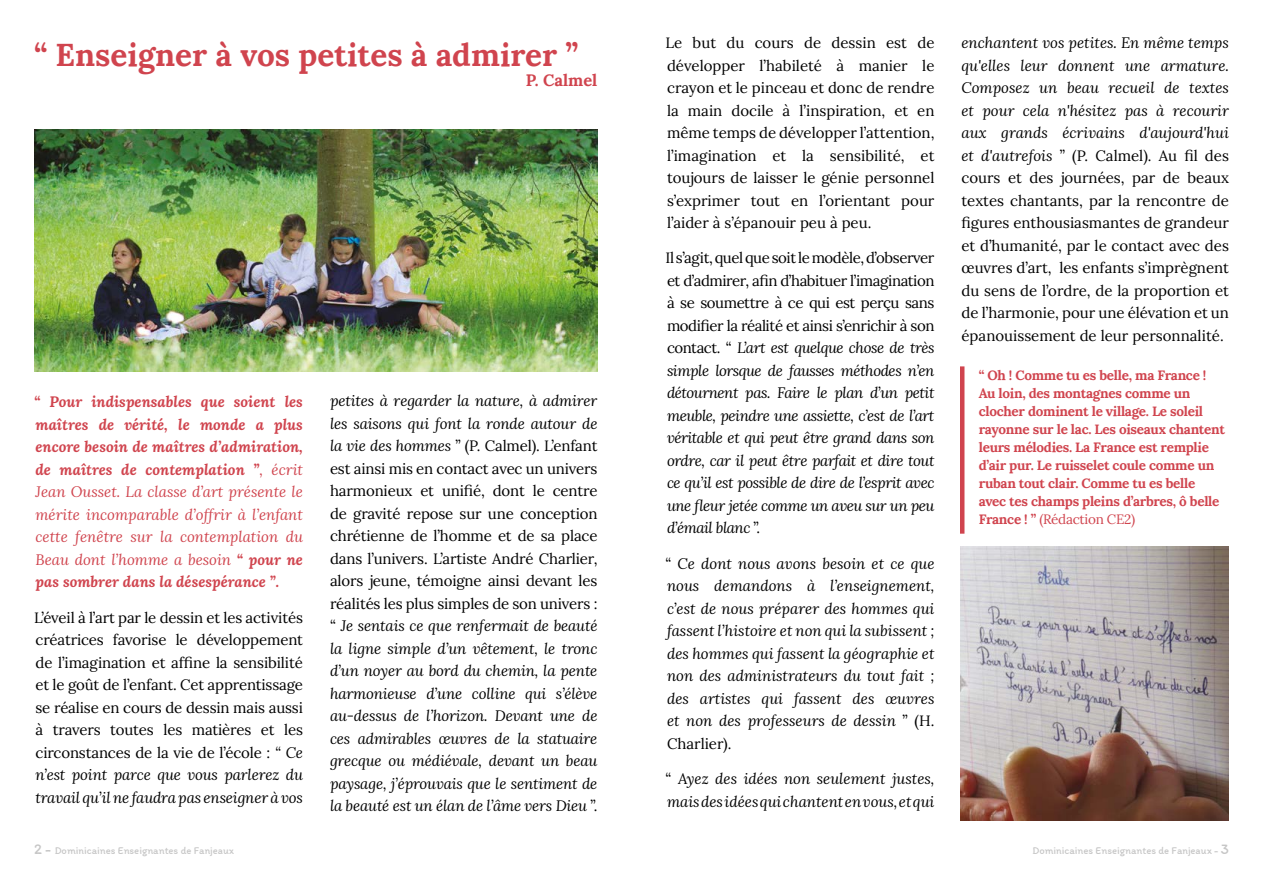
<style>
.page{position:relative;width:1263px;height:893px;background:#fff}
.page>*{position:absolute;margin:0;border:0;box-sizing:border-box;transform-origin:0 0}
.t1{font:700 31.5px "Lora";color:#d0444e}
.t2{font:700 16.5px "Lora";color:#d0444e}
.t3{font:italic 15px/22.5px "Lora";color:#000;text-align:justify}
.t4{font:15px/22.5px "Lora";color:#000;text-align:justify}
.t5{font:italic 700 15px/22.5px "Lora";color:#d0444e;text-align:justify}
.t6{font:700 13.5px/18px "Lora";letter-spacing:-.02em;color:#d0444e}
.t7{font:10.5px "Itim";color:#c6c6c6}
.s1{font-weight:400}
.s2{font-style:italic}
.s3{font-style:normal}
.s4{font-size:15px}
</style>
<div class="page">
<img style="left:34px;top:130px;width:563px;height:241px">
<img style="left:960px;top:546px;width:269px;height:275px">
<hr style="left:960px;top:366px;width:4px;height:168px;background:#d0444e">
<h1 class="t1" style="left:34px;top:28px;width:546px">“ Enseigner à vos petites à admirer ”</h1>
<p class="t2" style="left:526px;top:66px;width:73px">P. Calmel</p>
<p class="t5" style="left:34px;top:390px;width:270px">“ Pour indispensables que soient les maîtres de vérité, le monde a plus encore besoin de maîtres d’admiration, de maîtres de contemplation ”<span class="s1">, écrit Jean Ousset. La classe d’art présente le mérite incomparable d’offrir à l’enfant cette fenêtre sur la contemplation du Beau dont l’homme a besoin</span> “ pour ne pas sombrer dans la désespérance ”.</p>
<p class="t4" style="left:34px;top:605px;width:270px">L’éveil à l’art par le dessin et les activités créatrices favorise le développement de l’imagination et affine la sensibilité et le goût de l’enfant. Cet apprentissage se réalise en cours de dessin mais aussi à travers toutes les matières et les circonstances de la vie de l’école : <span class="s2">“ Ce n’est point parce que vous parlerez du travail qu’il ne faudra pas enseigner à vos</span></p>
<p class="t3" style="left:330px;top:389px;width:269px">petites à regarder la nature, à admirer les saisons qui font la ronde autour de la vie des hommes <span class="s3">” (P. Calmel). L’enfant est ainsi mis en contact avec un univers harmonieux et unifié, dont le centre de gravité repose sur une conception chrétienne de l’homme et de sa place dans l’univers. L’artiste André Charlier, alors jeune, témoigne ainsi devant les réalités les plus simples de son univers : “</span> Je sentais ce que renfermait de beauté la ligne simple d’un vêtement, le tronc d’un noyer au bord du chemin, la pente harmonieuse d’une colline qui s’élève au-dessus de l’horizon. Devant une de ces admirables œuvres de la statuaire grecque ou médiévale, devant un beau paysage, j’éprouvais que le sentiment de la beauté est un élan de l’âme vers Dieu <span class="s3">”.</span></p>
<p class="t4" style="left:665px;top:31px;width:270px">Le but du cours de dessin est de développer l’habileté à manier le crayon et le pinceau et donc de rendre la main docile à l’inspiration, et en même temps de développer l’attention, l’imagination et la sensibilité, et toujours de laisser le génie personnel s’exprimer tout en l’orientant pour l’aider à s’épanouir peu à peu.</p>
<p class="t3" style="left:665px;top:247px;width:270px"><span class="s3">Il s’agit, quel que soit le modèle, d’observer et d’admirer, afin d’habituer l’imagination à se soumettre à ce qui est perçu sans modifier la réalité et ainsi s’enrichir à son contact. “</span> L’art est quelque chose de très simple lorsque de fausses méthodes n’en détournent pas. Faire le plan d’un petit meuble, peindre une assiette, c’est de l’art véritable et qui peut être grand dans son ordre, car il peut être parfait et dire tout ce qu’il est possible de dire de l’esprit avec une fleur jetée comme un aveu sur un peu d’émail blanc <span class="s3">”.</span></p>
<p class="t3" style="left:665px;top:552px;width:270px"><span class="s3">“</span> Ce dont nous avons besoin et ce que nous demandons à l’enseignement, c’est de nous préparer des hommes qui fassent l’histoire et non qui la subissent ; des hommes qui fassent la géographie et non des administrateurs du tout fait ; des artistes qui fassent des œuvres et non des professeurs de dessin <span class="s3">” (H.<br>Charlier).</span></p>
<p class="t3" style="left:665px;top:767px;width:270px"><span class="s3">“</span> Ayez des idées non seulement justes, mais des idées qui chantent en vous, et qui</p>
<p class="t4" style="left:961px;top:31px;width:269px"><span class="s2">enchantent vos petites. En même temps qu'elles leur donnent une armature.<br>Composez un beau recueil de textes et pour cela n'hésitez pas à recourir aux grands écrivains d'aujourd'hui et d'autrefois</span> ” (P. Calmel). Au fil des cours et des journées, par de beaux textes chantants, par la rencontre de figures enthousiasmantes de grandeur et d’humanité, par le contact avec des œuvres d’art, les enfants s’imprègnent du sens de l’ordre, de la proportion et de l’harmonie, pour une élévation et un épanouissement de leur personnalité.</p>
<p class="t6" style="left:979px;top:365px;width:248px">“ Oh ! Comme tu es belle, ma France !<br>Au loin, des montagnes comme un clocher dominent le village. Le soleil rayonne sur le lac. Les oiseaux chantent leurs mélodies. La France est remplie d’air pur. Le ruisselet coule comme un ruban tout clair. Comme tu es belle avec tes champs pleins d’arbres, ô belle France ! ” <span class="s1">(Rédaction CE2)</span></p>
<p class="t7" style="left:34px;top:844px;width:202px"><span class="s4">2 -</span> Dominicaines Enseignantes de Fanjeaux</p>
<p class="t7" style="left:1032px;top:844px;width:198px">Dominicaines Enseignantes de Fanjeaux - <span class="s4">3</span></p>
</div>
